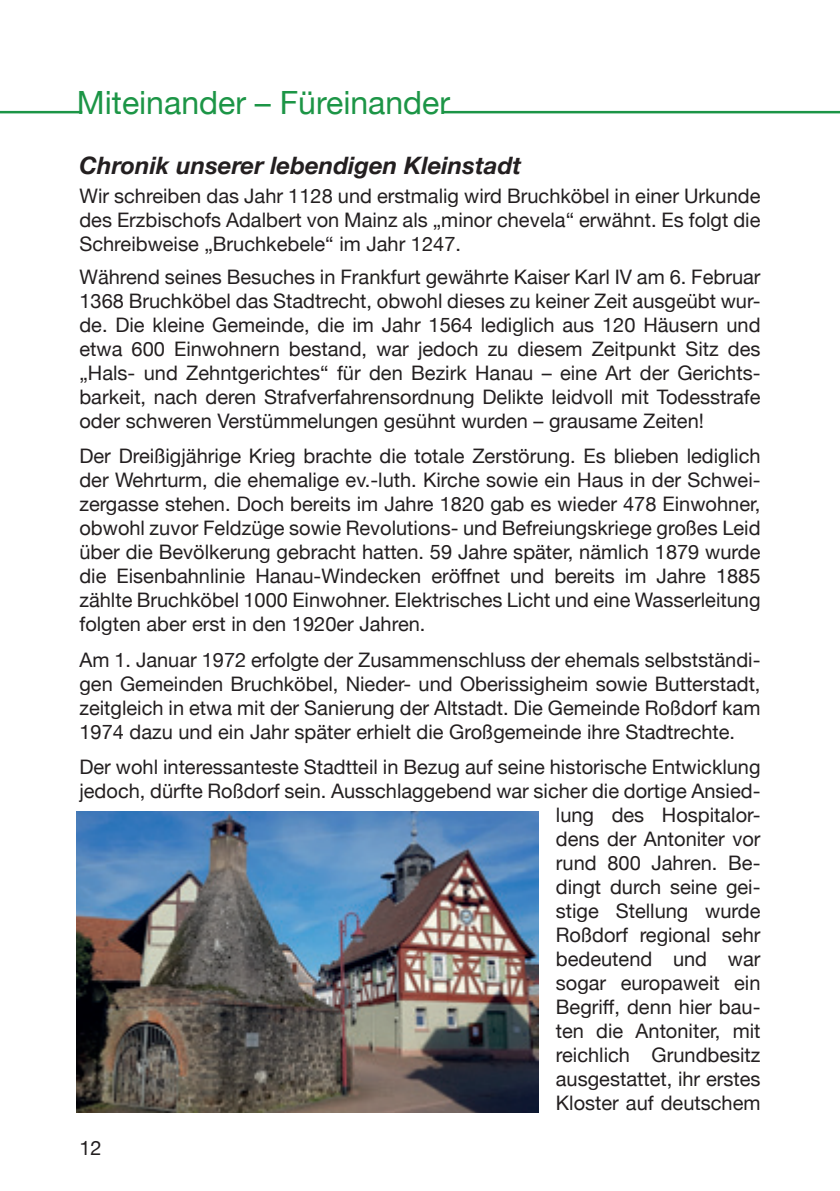
<style>
.page{position:relative;width:840px;height:1191px;background:#fff}
.page>*{position:absolute;margin:0;border:0;box-sizing:border-box;transform-origin:0 0}
.t1{font:32px "Helvetica Neue";color:#1c9546}
.t2{font:italic 700 24px "Helvetica Neue";color:#231f20}
.t3{font:20px/24px "Helvetica Neue";color:#231f20;text-align:justify}
</style>
<div class="page">
<hr style="left:0;top:111px;width:82px;height:2px;background:#1c9546">
<hr style="left:442px;top:111px;width:397px;height:2px;background:#1c9546">
<img style="left:77px;top:811px;width:461px;height:301px">
<h1 class="t1" style="left:77px;top:79px;width:374px">Miteinander – Füreinander</h1>
<p class="t2" style="left:79px;top:146px;width:443px">Chronik unserer lebendigen Kleinstadt</p>
<p class="t3" style="left:79px;top:185px;width:682px">Wir schreiben das Jahr 1128 und erstmalig wird Bruchköbel in einer Urkunde des Erzbischofs Adalbert von Mainz als „minor chevela“ erwähnt. Es folgt die Schreibweise „Bruchkebele“ im Jahr 1247.</p>
<p class="t3" style="left:79px;top:266px;width:682px">Während seines Besuches in Frankfurt gewährte Kaiser Karl IV am 6. Februar 1368 Bruchköbel das Stadtrecht, obwohl dieses zu keiner Zeit ausgeübt wur&shy;de. Die kleine Gemeinde, die im Jahr 1564 lediglich aus 120 Häusern und etwa 600 Einwohnern bestand, war jedoch zu diesem Zeitpunkt Sitz des „Hals- und Zehntgerichtes“ für den Bezirk Hanau – eine Art der Gerichts&shy;barkeit, nach deren Strafverfahrensordnung Delikte leidvoll mit Todesstrafe oder schweren Verstümmelungen gesühnt wurden – grausame Zeiten!</p>
<p class="t3" style="left:79px;top:445px;width:682px">Der Dreißigjährige Krieg brachte die totale Zerstörung. Es blieben lediglich der Wehrturm, die ehemalige ev.-luth. Kirche sowie ein Haus in der Schwei&shy;zergasse stehen. Doch bereits im Jahre 1820 gab es wieder 478 Einwohner, obwohl zuvor Feldzüge sowie Revolutions- und Befreiungskriege großes Leid über die Bevölkerung gebracht hatten. 59 Jahre später, nämlich 1879 wurde die Eisenbahnlinie Hanau-Windecken eröffnet und bereits im Jahre 1885 zählte Bruchköbel 1000 Einwohner. Elektrisches Licht und eine Wasserleitung folgten aber erst in den 1920er Jahren.</p>
<p class="t3" style="left:79px;top:649px;width:682px">Am 1. Januar 1972 erfolgte der Zusammenschluss der ehemals selbstständi&shy;gen Gemeinden Bruchköbel, Nieder- und Oberissigheim sowie Butterstadt, zeitgleich in etwa mit der Sanierung der Altstadt. Die Gemeinde Roßdorf kam 1974 dazu und ein Jahr später erhielt die Großgemeinde ihre Stadtrechte.</p>
<p class="t3" style="left:79px;top:756px;width:682px;text-align:right">Der wohl interessanteste Stadtteil in Bezug auf seine historische Entwicklung jedoch, dürfte Roßdorf sein. Ausschlaggebend war sicher die dortige Ansied&shy;lung des Hospitalor-<br>dens der Antoniter vor<br>rund 800 Jahren. Be-<br>dingt durch seine gei-<br>stige Stellung wurde<br>Roßdorf regional sehr<br>bedeutend und war<br>sogar europaweit ein<br>Begriff, denn hier bau-<br>ten die Antoniter, mit<br>reichlich Grundbesitz<br>ausgestattet, ihr erstes<br>Kloster auf deutschem</p>
<p class="t3" style="left:79px;top:1136px;width:24px">12</p>
</div>
